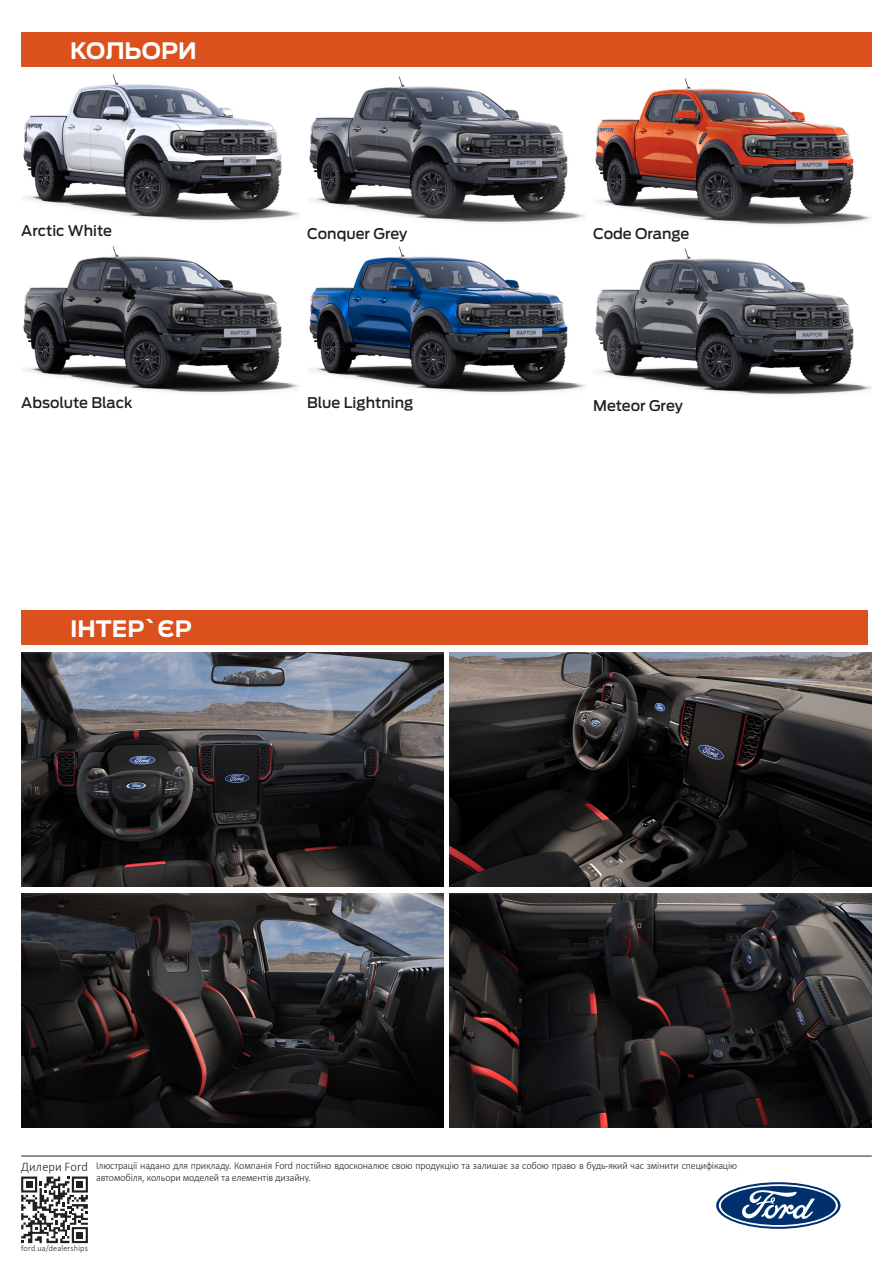
<style>
.page{position:relative;width:893px;height:1263px;background:#fff}
.page>*{position:absolute;margin:0;border:0;box-sizing:border-box;transform-origin:0 0}
.t1{font:700 22.5px "Ford Antenna";color:#fff}
.t2{font:500 14.7px "Ford Antenna";color:#231f20}
.t3{font:300 13.05px "Calibri";letter-spacing:.01em;color:#231f20;scale:.95 1}
.t4{font:300 10.5px/12px "Calibri";letter-spacing:-.01em;color:#231f20;scale:.95 1}
.t5{font:300 8.7px "Calibri";letter-spacing:.015em;color:#231f20;scale:.95 1}
</style>
<div class="page">
<img style="left:23px;top:74px;width:216px;height:96px">
<div style="left:0;top:170px;width:368px;height:293px;background:#fff;opacity:.6"></div>
<img style="left:21px;top:239px;width:218px;height:156px">
<img style="left:309px;top:76px;width:216px;height:94px">
<img style="left:595px;top:78px;width:259px;height:95px">
<div style="left:525px;top:173px;width:368px;height:292px;background:#fff;opacity:.6"></div>
<img style="left:654px;top:241px;width:218px;height:156px">
<div style="left:239px;top:170px;width:415px;height:293px;background:#fff;opacity:.6"></div>
<img style="left:307px;top:239px;width:279px;height:156px">
<svg style="left:21px;top:1176px;width:67px;height:67px"></svg>
<div style="left:76px;top:1181px;width:7px;height:7px;background:#231f20"></div>
<div style="left:76px;top:1232px;width:7px;height:6px;background:#231f20"></div>
<div style="left:26px;top:1181px;width:7px;height:7px;background:#231f20"></div>
<hr style="left:21px;top:1156px;width:851px;height:1px;background:#231f20">
<svg style="left:716px;top:1182px;width:124px;height:47px"></svg>
<svg style="left:719px;top:1184px;width:119px;height:43px"></svg>
<img style="left:450px;top:893px;width:422px;height:234px">
<img style="left:21px;top:893px;width:422px;height:234px">
<img style="left:450px;top:652px;width:422px;height:234px">
<img style="left:21px;top:652px;width:422px;height:234px">
<div style="left:21px;top:33px;width:851px;height:34px;background:#da511d"></div>
<div style="left:21px;top:610px;width:847px;height:34px;background:#da511d"></div>
<p class="t1" style="left:70px;top:31px;width:128px">КОЛЬОРИ</p>
<p class="t2" style="left:21px;top:218px;width:92px">Arctic White</p>
<p class="t2" style="left:21px;top:390px;width:113px">Absolute Black</p>
<p class="t1" style="left:70px;top:608px;width:123px">ІНТЕР`ЄР</p>
<p class="t2" style="left:307px;top:220px;width:102px">Conquer Grey</p>
<p class="t2" style="left:593px;top:220px;width:98px">Code Orange</p>
<p class="t2" style="left:307px;top:390px;width:108px">Blue Lightning</p>
<p class="t2" style="left:593px;top:392px;width:91px">Meteor Grey</p>
<p class="t3" style="left:21px;top:1158px;width:72px">Дилери Ford</p>
<p class="t4" style="left:96px;top:1159px;width:676px">Ілюстрації надано для прикладу. Компанія Ford постійно вдосконалює свою продукцію та залишає за собою право в будь-який час змінити специфікацію автомобіля, кольори моделей та елементів дизайну.</p>
<p class="t5" style="left:21px;top:1243px;width:72px">ford.ua/dealerships</p>
</div>
